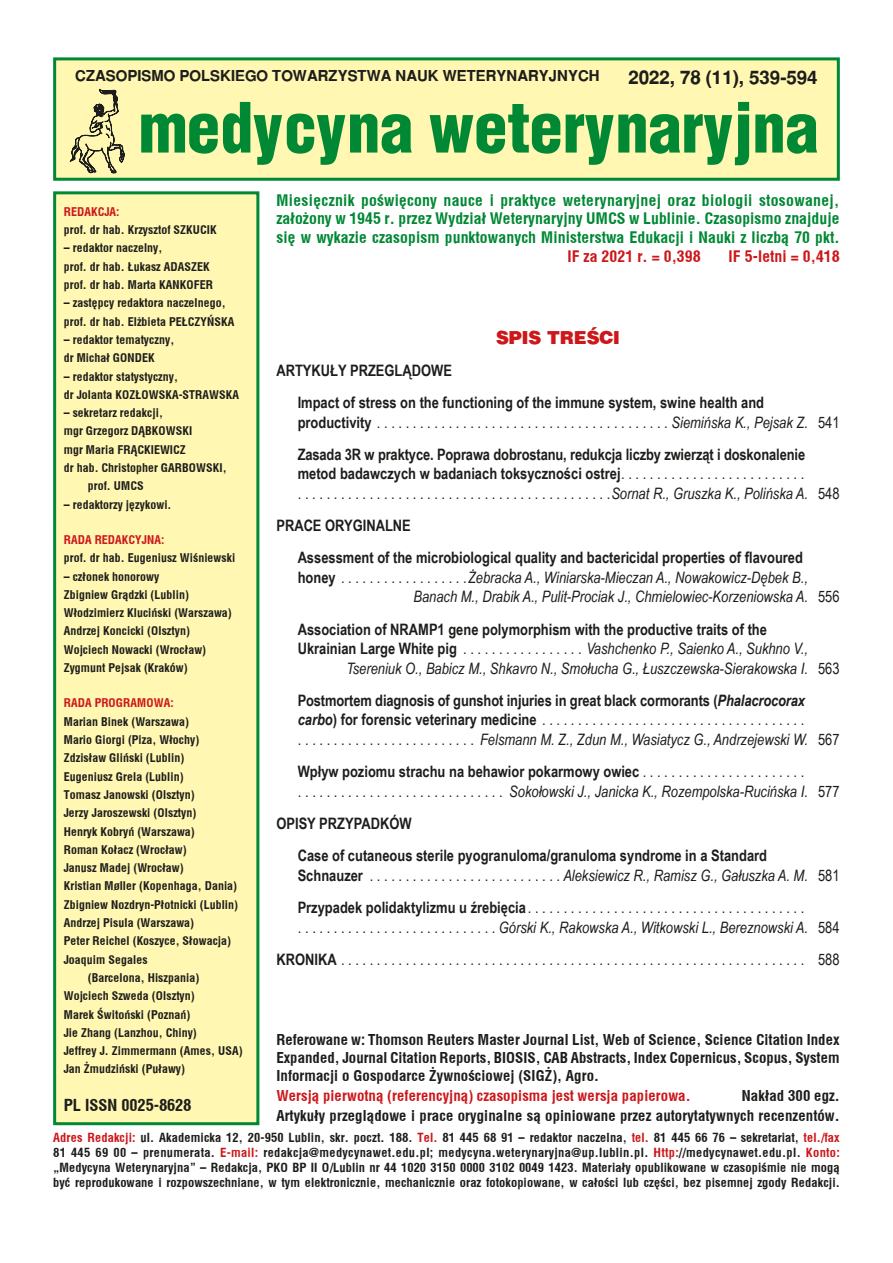
<style>
.page{position:relative;width:893px;height:1263px;background:#fff}
.page>*{position:absolute;margin:0;border:0;box-sizing:border-box;transform-origin:0 0}
.t1{font:67.5px "Switz Cond Blackpl";color:#008834}
.t2{font:700 18.75px "Switzerlandpl";color:#1d1d1b}
.t3{font:18px "Switzerland Blackpl";color:#cd171a}
.t4{font:700 16.5px "Switzerland Condpl";letter-spacing:-.01em;color:#1d1d1b}
.t5{font:700 15.9px/18.8px "Switzerland Condpl";color:#008834;text-align:justify}
.t6{font:700 15.9px "Switzerland Condpl";color:#cd171a}
.t7{font:700 15.75px/32.2px "Arial Narrow";color:#1d1d1b}
.t8{font:15.75px/19.5px "Arial Narrow";color:#1d1d1b}
.t9{font:italic 15.75px/19.5px "Arial Narrow";color:#1d1d1b}
.t10{font:700 15px/18px "Switzerland Condpl";color:#1d1d1b;text-align:justify}
.t11{font:700 15px "Switzerland Condpl";color:#cd171a}
.t12{font:700 15px "Switzerlandpl";color:#1d1d1b}
.t13{font:700 12.6px/15px "Switzerland Condpl";color:#1d1d1b;text-align:justify}
.t14{font:700 12px/18.3px "Switzerland Condpl";color:#1d1d1b}
.t15{font:700 12px "Switzerland Condpl";color:#cd171a}
.s1{font-weight:400}
.s2{font-weight:400;font-style:italic}
.s3{font-weight:700}
.s4{font-style:italic}
.s5{font-weight:700;font-style:normal}
.s6{font-style:normal}
.s7{color:#cd171a}
</style>
<div class="page">
<div style="left:53px;top:57px;width:787px;height:124px;background:#fff7b2;border:3px solid #008834"></div>
<div style="left:53px;top:191px;width:206px;height:934px;background:#fff7b2;border:3px solid #008834"></div>
<svg style="left:70px;top:88px;width:54px;height:85px"></svg>
<p class="t12" style="left:75px;top:67px;width:526px">CZASOPISMO POLSKIEGO TOWARZYSTWA NAUK WETERYNARYJNYCH</p>
<h1 class="t1" style="left:139px;top:83px;width:681px">medycyna weterynaryjna</h1>
<h2 class="t2" style="left:628px;top:66px;width:191px">2022, 78 (11), 539-594</h2>
<p class="t15" style="left:64px;top:204px;width:57px">REDAKCJA:</p>
<p class="t14" style="left:64px;top:221px;width:155px">prof. dr hab. Krzysztof SZKUCIK</p>
<p class="t14" style="left:64px;top:239px;width:151px">– redaktor naczelny,<br>prof. dr hab. Łukasz ADASZEK prof. dr hab. Marta KANKOFER</p>
<p class="t14" style="left:64px;top:294px;width:172px">– zastępcy redaktora naczelnego, prof. dr hab. El¿bieta PEŁCZYÑSKA</p>
<p class="t14" style="left:64px;top:330px;width:112px">– redaktor tematyczny, dr Michał GONDEK</p>
<p class="t14" style="left:64px;top:367px;width:177px">– redaktor statystyczny,<br>dr Jolanta KOZŁOWSKA-STRAWSKA</p>
<p class="t14" style="left:64px;top:404px;width:101px">– sekretarz redakcji,</p>
<p class="t14" style="left:64px;top:422px;width:130px">mgr Grzegorz D¥BKOWSKI</p>
<p class="t14" style="left:64px;top:440px;width:124px">mgr Maria FR¥CKIEWICZ</p>
<p class="t14" style="left:64px;top:458px;width:164px">dr hab. Christopher GARBOWSKI,</p>
<p class="t14" style="left:88px;top:477px;width:58px">prof. UMCS</p>
<p class="t14" style="left:64px;top:495px;width:109px">– redaktorzy jêzykowi.</p>
<p class="t15" style="left:64px;top:532px;width:102px">RADA REDAKCYJNA:</p>
<p class="t14" style="left:64px;top:549px;width:173px">prof. dr hab. Eugeniusz Wiœniewski</p>
<p class="t14" style="left:64px;top:567px;width:170px">– członek honorowy<br>Zbigniew Gr¹dzki (Lublin)<br>W³odzimierz Kluciñski (Warszawa)<br>Andrzej Koncicki (Olsztyn)<br>Wojciech Nowacki (Wroc³aw)<br>Zygmunt Pejsak (Kraków)</p>
<p class="t15" style="left:64px;top:696px;width:111px">RADA PROGRAMOWA:</p>
<p class="t14" style="left:64px;top:712px;width:127px">Marian Binek (Warszawa)</p>
<p class="t14" style="left:64px;top:730px;width:137px">Mario Giorgi (Piza, W³ochy)</p>
<p class="t14" style="left:64px;top:749px;width:122px">Zdzis³aw Gliñski (Lublin)</p>
<p class="t14" style="left:64px;top:767px;width:122px">Eugeniusz Grela (Lublin)</p>
<p class="t14" style="left:64px;top:785px;width:132px">Tomasz Janowski (Olsztyn)</p>
<p class="t14" style="left:64px;top:804px;width:134px">Jerzy Jaroszewski (Olsztyn)</p>
<p class="t14" style="left:64px;top:822px;width:133px">Henryk Kobryñ (Warszawa)</p>
<p class="t14" style="left:64px;top:840px;width:124px">Roman Ko³acz (Wroc³aw)</p>
<p class="t14" style="left:64px;top:858px;width:122px">Janusz Madej (Wroc³aw)</p>
<p class="t14" style="left:64px;top:877px;width:175px">Kristian Møller (Kopenhaga, Dania)</p>
<p class="t14" style="left:64px;top:895px;width:176px">Zbigniew Nozdryn-P³otnicki (Lublin)</p>
<p class="t14" style="left:64px;top:913px;width:132px">Andrzej Pisula (Warszawa)</p>
<p class="t14" style="left:64px;top:932px;width:169px">Peter Reichel (Koszyce, S³owacja)</p>
<p class="t14" style="left:64px;top:950px;width:86px">Joaquim Segales</p>
<p class="t14" style="left:88px;top:968px;width:113px">(Barcelona, Hiszpania)</p>
<p class="t14" style="left:64px;top:987px;width:133px">Wojciech Szweda (Olsztyn)</p>
<p class="t14" style="left:64px;top:1005px;width:128px">Marek Œwitoñski (Poznañ)</p>
<p class="t14" style="left:64px;top:1023px;width:135px">Jie Zhang (Lanzhou, Chiny)</p>
<p class="t14" style="left:64px;top:1041px;width:180px">Jeffrey J. Zimmermann (Ames, USA)</p>
<p class="t14" style="left:64px;top:1060px;width:123px">Jan ¯mudziñski (Pu³awy)</p>
<h3 class="t4" style="left:64px;top:1095px;width:129px">PL ISSN 0025-8628</h3>
<p class="t5" style="left:276px;top:190px;width:565px">Miesiêcznik poœwiêcony nauce i praktyce weterynaryjnej oraz biologii stosowanej, za³o¿ony w 1945 r. przez Wydzia³ Weterynaryjny UMCS w Lublinie. Czasopismo znajduje siê w wykazie czasopism punktowanych Ministerstwa Edukacji i Nauki z liczb¹ 70 pkt.</p>
<h3 class="t6" style="left:567px;top:247px;width:135px">IF za 2021 r. = 0,398</h3>
<h3 class="t6" style="left:729px;top:247px;width:113px">IF 5-letni = 0,418</h3>
<h3 class="t3" style="left:496px;top:326px;width:126px">SPIS TREŒCI</h3>
<h3 class="t7" style="left:298px;top:353px;width:468px;text-indent:-21px">ARTYKUŁY PRZEGLĄDOWE<br>Impact of stress on the functioning of the immune system, swine health and</h3>
<h3 class="t7" style="left:298px;top:405px;width:543px">productivity <span class="s1">. . . . . . . . . . . . . . . . . . . . . . . . . . . . . . . . . . . . . . . . .</span> <span class="s2">Siemińska K., Pejsak Z.</span> <span class="s1">541<br></span>Zasada 3R w praktyce. Poprawa dobrostanu, redukcja liczby zwierząt i doskonalenie</h3>
<h3 class="t8" style="left:298px;top:463px;width:543px"><span class="s3">metod badawczych w badaniach toksyczności ostrej</span> . . . . . . . . . . . . . . . . . . . . . . . . . .<br>. . . . . . . . . . . . . . . . . . . . . . . . . . . . . . . . . . . . . . . . . . . <span class="s4">Sornat R., Gruszka K., Polińska A.</span> 548</h3>
<h3 class="t7" style="left:298px;top:509px;width:507px;text-indent:-21px">PRACE ORYGINALNE<br>Assessment of the microbiological quality and bactericidal properties of flavoured</h3>
<h3 class="t9" style="left:413px;top:567px;width:428px;text-indent:-116px"><span class="s5">honey</span> <span class="s6">. . . . . . . . . . . . . . . . .</span> Żebracka A., Winiarska-Mieczan A., Nowakowicz-Dębek B.,<br>Banach M., Drabik A., Pulit-Prociak J., Chmielowiec-Korzeniowska A. <span class="s6">556</span></h3>
<h3 class="t7" style="left:298px;top:612px;width:471px">Association of NRAMP1 gene polymorphism with the productive traits of the</h3>
<h3 class="t9" style="left:298px;top:639px;width:512px"><span class="s5">Ukrainian Large White pig</span> <span class="s6">. . . . . . . . . . . . . . . . .</span> Vashchenko P., Saienko A., Sukhno V.,</h3>
<h3 class="t9" style="left:347px;top:658px;width:494px">Tsereniuk O., Babicz M., Shkavro N., Smołucha G., Łuszczewska-Sierakowska I. <span class="s6">563</span></h3>
<p class="t7" style="left:298px;top:690px;width:543px;line-height:19.5px">Postmortem diagnosis of gunshot injuries in great black cormorants (<span class="s4">Phalacrocorax carbo</span>) for forensic veterinary medicine <span class="s1">. . . . . . . . . . . . . . . . . . . . . . . . . . . . . . . . . . . . .<br>. . . . . . . . . . . . . . . . . . . . . . . . .</span> <span class="s2">Felsmann M. Z., Zdun M., Wasiatycz G., Andrzejewski W.</span> <span class="s1">567</span></p>
<h3 class="t8" style="left:298px;top:761px;width:543px"><span class="s3">Wpływ poziomu strachu na behawior pokarmowy owiec</span> . . . . . . . . . . . . . . . . . . . . . . .<br>. . . . . . . . . . . . . . . . . . . . . . . . . . . . . <span class="s4">Sokołowski J., Janicka K., Rozempolska-Rucińska I.</span> 577</h3>
<h3 class="t7" style="left:298px;top:806px;width:471px;text-indent:-21px">OPISY PRZYPADKÓW<br>Case of cutaneous sterile pyogranuloma/granuloma syndrome in a Standard</h3>
<h3 class="t8" style="left:298px;top:858px;width:543px;line-height:32.2px"><span class="s3">Schnauzer</span> . . . . . . . . . . . . . . . . . . . . . . . . . . <span class="s4">Aleksiewicz R., Ramisz G., Gałuszka A. M.</span> 581<br><span class="s3">Przypadek polidaktylizmu u źrebięcia</span> . . . . . . . . . . . . . . . . . . . . . . . . . . . . . . . . . . . . . . .</h3>
<h3 class="t8" style="left:276px;top:910px;width:565px;line-height:32.2px;text-indent:22px">. . . . . . . . . . . . . . . . . . . . . . . . . . . <span class="s4">Górski K., Rakowska A., Witkowski L., Bereznowski A.</span> 584<br><span class="s3">KRONIKA</span> . . . . . . . . . . . . . . . . . . . . . . . . . . . . . . . . . . . . . . . . . . . . . . . . . . . . . . . . . . . . . . . .</h3>
<h3 class="t8" style="left:818px;top:949px;width:23px">588</h3>
<p class="t10" style="left:276px;top:1030px;width:565px">Referowane w: Thomson Reuters Master Journal List, Web of Science, Science Citation Index Expanded, Journal Citation Reports, BIOSIS, CAB Abstracts, Index Copernicus, Scopus, System Informacji o Gospodarce Żywnościowej (SIGŻ), Agro.</p>
<p class="t11" style="left:276px;top:1086px;width:416px">Wersj¹ pierwotn¹ (referencyjn¹) czasopisma jest wersja papierowa.</p>
<p class="t10" style="left:276px;top:1085px;width:565px;line-height:20.1px;text-align:right">Nak³ad 300 egz.<br>Artyku³y przegl¹dowe i prace oryginalne s¹ opiniowane przez autorytatywnych recenzentów.</p>
<p class="t13" style="left:53px;top:1129px;width:788px"><span class="s7">Adres Redakcji:</span> ul. Akademicka 12, 20-950 Lublin, skr. poczt. 188. <span class="s7">Tel.</span> 81 445 68 91 – redaktor naczelna, <span class="s7">tel.</span> 81 445 66 76 – sekretariat, <span class="s7">tel./fax </span>81 445 69 00 – prenumerata. <span class="s7">E-mail:</span> redakcja@medycynawet.edu.pl; medycyna.weterynaryjna@up.lublin.pl. <span class="s7">Http:</span>//medycynawet.edu.pl. <span class="s7">Konto: </span>„Medycyna Weterynaryjna” – Redakcja, PKO BP II O/Lublin nr 44 1020 3150 0000 3102 0049 1423. Materia³y opublikowane w czasopiœmie nie mog¹ byæ reprodukowane i rozpowszechniane, w tym elektronicznie, mechanicznie oraz fotokopiowane, w ca³oœci lub czêœci, bez pisemnej zgody Redakcji.</p>
</div>
